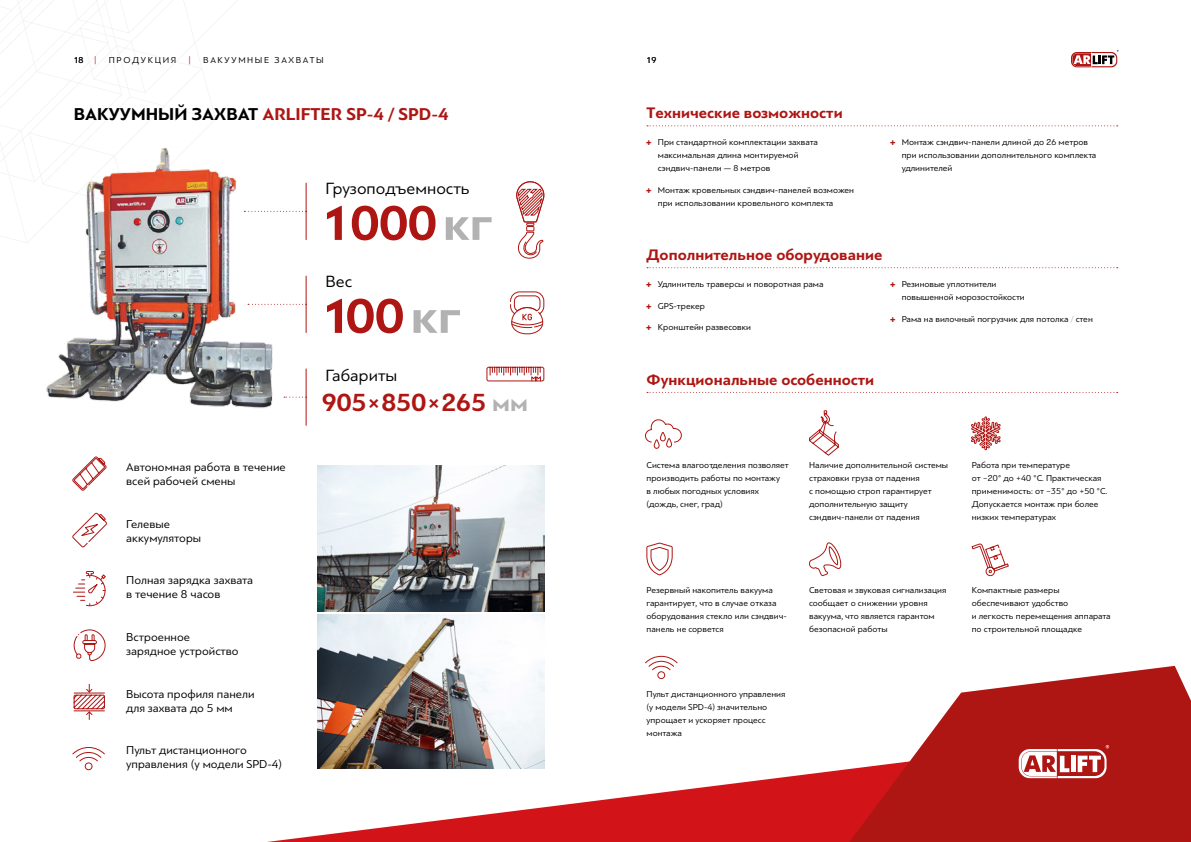
<style>
.page{position:relative;width:1191px;height:842px;background:#fff}
.page>*{position:absolute;margin:0;border:0;box-sizing:border-box;transform-origin:0 0}
.t1{font:700 51px "PF Bague Sans Pro";letter-spacing:-.005em;color:#ae1613}
.t2{font:700 26px "PF Bague Sans Pro";color:#ae1613}
.t3{font:700 18px "PF Bague Sans Pro";color:#ae1613}
.t4{font:17px "PF Bague Sans Pro";color:#000}
.t5{font:700 16px "PF Bague Sans Pro";color:#ae1613}
.t6{font:12px/14px "PF Bague Sans Pro";color:#000}
.t7{font:9px/13px "PF Bague Sans Pro";color:#000}
.t8{font:9px "PF Bague Sans Pro";letter-spacing:.18em;color:#000}
.t9{font:9px "PF Bague Sans Pro";color:#ae1613}
.s1{color:#ae1613}
.s2{color:#000}
.s3{color:#b3b2b2}
</style>
<div class="page">
<svg style="left:1071px;top:50px;width:47px;height:17px"></svg>
<svg style="left:4px;top:0;width:234px;height:243px"></svg>
<svg style="left:267px;top:726px;width:582px;height:116px"></svg>
<svg style="left:849px;top:666px;width:342px;height:176px;fill:#ae1613"></svg>
<svg style="left:1018px;top:745px;width:91px;height:33px"></svg>
<img style="left:46px;top:146px;width:227px;height:262px">
<hr style="left:306px;top:183px;width:1px;height:57px;background:#ae1613">
<hr style="left:306px;top:369px;width:1px;height:57px;background:#ae1613">
<svg style="left:244px;top:211px;width:63px;height:1px"></svg>
<svg style="left:284px;top:397px;width:23px;height:1px"></svg>
<svg style="left:516px;top:181px;width:28px;height:78px"></svg>
<hr style="left:306px;top:276px;width:1px;height:57px;background:#ae1613">
<svg style="left:248px;top:304px;width:59px;height:1px"></svg>
<svg style="left:510px;top:291px;width:34px;height:44px"></svg>
<svg style="left:486px;top:366px;width:58px;height:16px"></svg>
<svg style="left:73px;top:629px;width:33px;height:32px"></svg>
<svg style="left:73px;top:684px;width:32px;height:35px"></svg>
<svg style="left:72px;top:456px;width:35px;height:35px"></svg>
<svg style="left:72px;top:512px;width:35px;height:36px"></svg>
<svg style="left:73px;top:571px;width:33px;height:35px"></svg>
<img style="left:317px;top:614px;width:227px;height:154px">
<img style="left:317px;top:466px;width:227px;height:145px">
<div style="left:85px;top:762px;width:7px;height:8px;border:1px solid #ae1613;border-radius:50%"></div>
<svg style="left:72px;top:747px;width:33px;height:15px"></svg>
<svg style="left:647px;top:267px;width:470px;height:1px"></svg>
<svg style="left:647px;top:392px;width:470px;height:1px"></svg>
<svg style="left:645px;top:419px;width:36px;height:30px"></svg>
<svg style="left:971px;top:416px;width:30px;height:35px"></svg>
<svg style="left:971px;top:543px;width:38px;height:34px"></svg>
<svg style="left:646px;top:542px;width:27px;height:34px"></svg>
<svg style="left:809px;top:542px;width:33px;height:34px"></svg>
<svg style="left:647px;top:125px;width:470px;height:1px"></svg>
<div style="left:657px;top:671px;width:8px;height:8px;border:1px solid #ae1613;border-radius:50%"></div>
<svg style="left:645px;top:656px;width:33px;height:15px"></svg>
<svg style="left:809px;top:410px;width:30px;height:46px"></svg>
<p class="t7" style="left:74px;top:53px;width:24px">18 <span class="s1">|</span></p>
<p class="t8" style="left:109px;top:54px;width:69px">ПРОДУКЦИЯ</p>
<p class="t9" style="left:189px;top:54px;width:4px">|</p>
<p class="t8" style="left:203px;top:54px;width:122px">ВАКУУМНЫЕ ЗАХВАТЫ</p>
<p class="t7" style="left:646px;top:53px;width:11px">19</p>
<h3 class="t3" style="left:74px;top:103px;width:376px"><span class="s2">ВАКУУМНЫЙ ЗАХВАТ</span> ARLIFTER SP-4 / SPD-4</h3>
<h3 class="t5" style="left:646px;top:103px;width:198px">Технические возможности</h3>
<p class="t7" style="left:658px;top:136px;width:161px">При стандартной комплектации захвата максимальная длина монтируемой сэндвич-панели — 8 метров</p>
<p class="t7" style="left:658px;top:183px;width:198px">Монтаж кровельных сэндвич-панелей возможен при использовании кровельного комплекта</p>
<h3 class="t4" style="left:325px;top:179px;width:146px">Грузоподъемность</h3>
<h1 class="t1" style="left:322px;top:192px;width:172px">1000<span class="s3">кг</span></h1>
<h3 class="t4" style="left:325px;top:272px;width:28px">Вес</h3>
<h1 class="t1" style="left:322px;top:285px;width:140px">100<span class="s3">кг</span></h1>
<h3 class="t4" style="left:325px;top:366px;width:73px">Габариты</h3>
<h2 class="t2" style="left:322px;top:386px;width:208px">905×850×265 <span class="s3">мм</span></h2>
<h3 class="t5" style="left:646px;top:245px;width:237px">Дополнительное оборудование</h3>
<p class="t7" style="left:658px;top:278px;width:167px">Удлинитель траверсы и поворотная рама</p>
<p class="t7" style="left:658px;top:299px;width:49px">GPS-трекер</p>
<p class="t7" style="left:658px;top:321px;width:95px">Кронштейн развесовки</p>
<h3 class="t5" style="left:646px;top:370px;width:229px">Функциональные особенности</h3>
<p class="t7" style="left:901px;top:136px;width:196px">Монтаж сэндвич-панели длиной до 26 метров при использовании дополнительного комплекта удлинителей</p>
<p class="t7" style="left:901px;top:278px;width:125px">Резиновые уплотнители повышенной морозостойкости</p>
<p class="t7" style="left:901px;top:312px;width:193px">Рама на вилочный погрузчик для потолка <span class="s3">/</span> стен</p>
<h3 class="t6" style="left:126px;top:460px;width:161px">Автономная работа в течение всей рабочей смены</h3>
<h3 class="t6" style="left:126px;top:517px;width:77px">Гелевые аккумуляторы</h3>
<h3 class="t6" style="left:126px;top:573px;width:128px">Полная зарядка захвата в течение 8 часов</h3>
<h3 class="t6" style="left:126px;top:630px;width:114px">Встроенное зарядное устройство</h3>
<h3 class="t6" style="left:126px;top:687px;width:130px">Высота профиля панели для захвата до 5 мм</h3>
<h3 class="t6" style="left:126px;top:743px;width:157px">Пульт дистанционного управления (у модели SPD-4)</h3>
<p class="t7" style="left:646px;top:458px;width:144px">Система влагоотделения позволяет производить работы по монтажу<br>в любых погодных условиях (дождь, снег, град)</p>
<p class="t7" style="left:809px;top:458px;width:141px">Наличие дополнительной системы страховки груза от падения<br>с помощью строп гарантирует дополнительную защиту сэндвич-панели от падения</p>
<p class="t7" style="left:971px;top:458px;width:137px">Работа при температуре<br>от −20° до +40 °C. Практическая применимость: от −35° до +50 °C.<br>Допускается монтаж при более низких температурах</p>
<p class="t7" style="left:646px;top:584px;width:142px">Резервный накопитель вакуума гарантирует, что в случае отказа оборудования стекло или сэндвич&shy;панель не сорвется</p>
<p class="t7" style="left:646px;top:687px;width:140px">Пульт дистанционного управления (у модели SPD-4) значительно упрощает и ускоряет процесс монтажа</p>
<p class="t7" style="left:809px;top:583px;width:139px">Световая и звуковая сигнализация сообщает о снижении уровня вакуума, что является гарантом безопасной работы</p>
<p class="t7" style="left:971px;top:583px;width:140px">Компактные размеры обеспечивают удобство<br>и легкость перемещения аппарата по строительной площадке</p>
</div>
